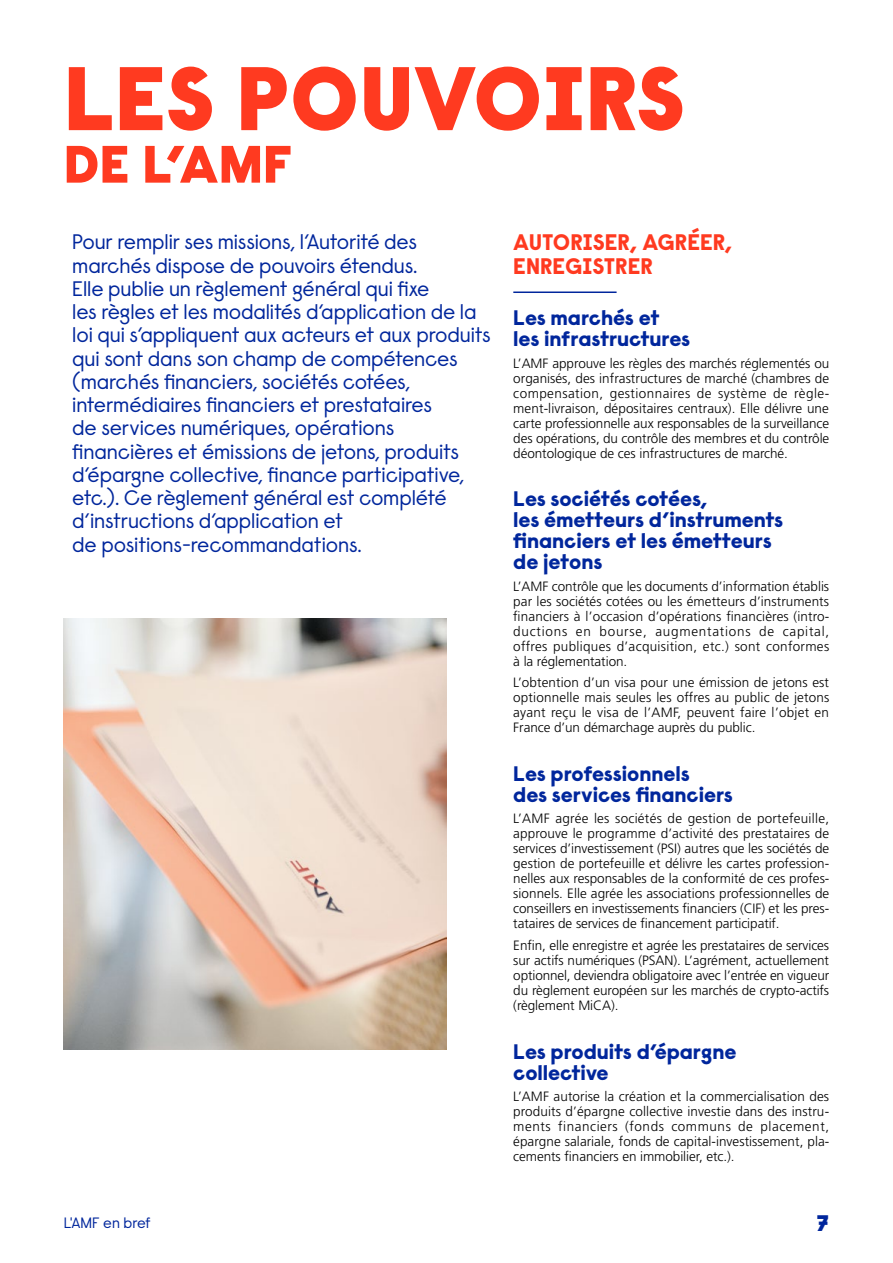
<style>
.page{position:relative;width:893px;height:1263px;background:#fff}
.page>*{position:absolute;margin:0;border:0;box-sizing:border-box;transform-origin:0 0}
.TITRE_PARTIE_PARTIE_1___BLEU_CIEL{font:90px "Raisonne Pro Poster";color:#ff3a20}
.TITRE_PARTIE_PARTIE_1___BLEU_CIEL-2{font:52.5px "Raisonne Pro Poster";color:#ff3a20}
.SOUS_TITRE_PARTIE_1___BLEU_CIEL{font:800 22.5px/24px "Raisonne Pro";color:#ff3a20}
.t1{font:22.5px "Raisonne Pro Poster";color:#00269c}
.TEXTE_COURANT{font:21px/23.2px "Raisonne Pro";letter-spacing:-.005em;color:#00269c}
.TEXTE_COURANT-2{font:800 21px/21px "Raisonne Pro";letter-spacing:-.005em;color:#00269c}
.t2{font:15px "Raisonne Pro";color:#00269c}
.TEXTE_COURANT-3{font:300 13.5px/15px "Frutiger LT Pro";letter-spacing:-.005em;color:#000;text-align:justify}
</style>
<div class="page">
<hr style="left:513px;top:291px;width:104px;height:2px;background:#00269c">
<img style="left:64px;top:618px;width:382px;height:432px">
<p class="TITRE_PARTIE_PARTIE_1___BLEU_CIEL" style="left:64px;top:34px;width:623px">LES POUVOIRS</p>
<p class="TITRE_PARTIE_PARTIE_1___BLEU_CIEL-2" style="left:64px;top:127px;width:230px">DE L’AMF</p>
<p class="TEXTE_COURANT" style="left:72px;top:230px;width:420px">Pour remplir ses missions, l’Autorité des marchés dispose de pouvoirs étendus.<br>Elle publie un règlement général qui fixe<br>les règles et les modalités d’application de la loi qui s’appliquent aux acteurs et aux produits qui sont dans son champ de compétences (marchés financiers, sociétés cotées, intermédiaires financiers et prestataires<br>de services numériques, opérations financières et émissions de jetons, produits d’épargne collective, finance participative, etc.). Ce règlement général est complété d’instructions d’application et<br>de positions-recommandations.</p>
<p class="SOUS_TITRE_PARTIE_1___BLEU_CIEL" style="left:513px;top:230px;width:221px">AUTORISER, AGRÉER,<br>ENREGISTRER</p>
<p class="TEXTE_COURANT-2" style="left:513px;top:307px;width:178px">Les marchés et les infrastructures</p>
<p class="TEXTE_COURANT-3" style="left:513px;top:356px;width:318px">L’AMF approuve les règles des marchés réglementés ou organisés, des infrastructures de marché (chambres de compensation, gestionnaires de système de règle&shy;ment-livraison, dépositaires centraux). Elle délivre une carte professionnelle aux responsables de la surveillance des opérations, du contrôle des membres et du contrôle déontologique de ces infrastructures de marché.</p>
<p class="TEXTE_COURANT-2" style="left:513px;top:488px;width:271px">Les sociétés cotées,<br>les émetteurs d’instruments financiers et les émetteurs de jetons</p>
<p class="TEXTE_COURANT-3" style="left:513px;top:579px;width:317px">L’AMF contrôle que les documents d’information établis par les sociétés cotées ou les émetteurs d’instruments financiers à l’occasion d’opérations financières (intro&shy;ductions en bourse, augmentations de capital, offres publiques d’acquisition, etc.) sont conformes à la réglementation.</p>
<p class="TEXTE_COURANT-3" style="left:513px;top:675px;width:318px">L’obtention d’un visa pour une émission de jetons est optionnelle mais seules les offres au public de jetons ayant reçu le visa de l’AMF, peuvent faire l’objet en France d’un démarchage auprès du public.</p>
<p class="TEXTE_COURANT-2" style="left:513px;top:763px;width:221px">Les professionnels<br>des services financiers</p>
<p class="TEXTE_COURANT-3" style="left:513px;top:811px;width:318px">L’AMF agrée les sociétés de gestion de portefeuille, approuve le programme d’activité des prestataires de services d’investissement (PSI) autres que les sociétés de gestion de portefeuille et délivre les cartes profession&shy;nelles aux responsables de la conformité de ces profes&shy;sionnels. Elle agrée les associations professionnelles de conseillers en investissements financiers (CIF) et les pres&shy;tataires de services de financement participatif.</p>
<p class="TEXTE_COURANT-3" style="left:513px;top:938px;width:318px">Enfin, elle enregistre et agrée les prestataires de services sur actifs numériques (PSAN). L’agrément, actuellement optionnel, deviendra obligatoire avec l’entrée en vigueur du règlement européen sur les marchés de crypto-actifs (règlement MiCA).</p>
<p class="TEXTE_COURANT-2" style="left:513px;top:1040px;width:225px">Les produits d’épargne collective</p>
<p class="TEXTE_COURANT-3" style="left:513px;top:1089px;width:317px">L’AMF autorise la création et la commercialisation des produits d’épargne collective investie dans des instru&shy;ments financiers (fonds communs de placement, épargne salariale, fonds de capital-investissement, pla&shy;cements financiers en immobilier, etc.).</p>
<p class="t2" style="left:64px;top:1213px;width:89px">L'AMF en bref</p>
<h3 class="t1" style="left:817px;top:1207px;width:14px">7</h3>
</div>
